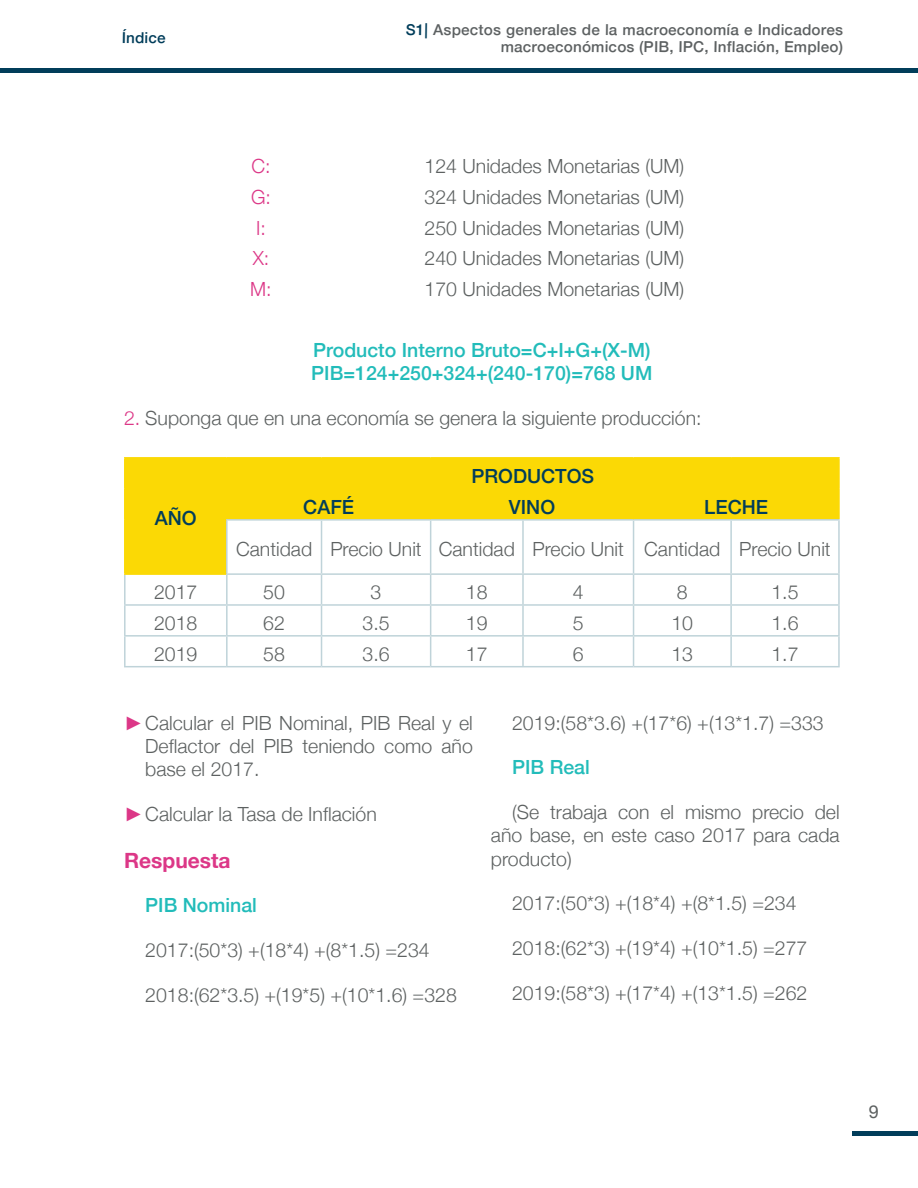
<style>
.page{position:relative;width:918px;height:1188px;background:#fff}
.page>*{position:absolute;margin:0;border:0;box-sizing:border-box;transform-origin:0 0}
.t1{font:700 21px "Helvetica Neue";color:#dc3787}
.t2{font:300 19.5px/23.4px "Helvetica Neue";color:#5d6161;text-align:justify}
.t3{font:500 19.5px/23.4px "Helvetica Neue";color:#22bcba}
.t4{font:500 19.5px "Helvetica Neue";color:#013d5a}
.t5{font:300 19.5px "Helvetica Neue";color:#dc3787}
.t6{font:18px "Helvetica Neue";color:#5d6161}
.t7{font:500 15.15px/16px "Helvetica Neue";color:#5d6162;text-align:right}
.t8{font:500 15.15px "Helvetica Neue";color:#013d5a}
.s1{color:#013d5a}
.s2{color:#dc3787}
.s3{font-family:"Arial";font-weight:400;color:#dc3787}
</style>
<div class="page">
<svg style="left:126px;top:459px;width:712px;height:114px;fill:#fbd905"></svg>
<hr style="left:321px;top:521px;width:1px;height:52px;background:#bfd3d9">
<hr style="left:430px;top:521px;width:1px;height:52px;background:#bfd3d9">
<hr style="left:522px;top:521px;width:2px;height:52px;background:#bfd3d9">
<hr style="left:633px;top:521px;width:1px;height:52px;background:#bfd3d9">
<hr style="left:730px;top:521px;width:2px;height:52px;background:#bfd3d9">
<hr style="left:226px;top:573px;width:96px;height:2px;background:#bfd3d9">
<hr style="left:226px;top:575px;width:2px;height:29px;background:#bfd3d9">
<hr style="left:322px;top:573px;width:109px;height:2px;background:#bfd3d9">
<hr style="left:431px;top:573px;width:92px;height:2px;background:#bfd3d9">
<hr style="left:523px;top:573px;width:111px;height:2px;background:#bfd3d9">
<hr style="left:522px;top:575px;width:2px;height:29px;background:#bfd3d9">
<hr style="left:634px;top:573px;width:97px;height:2px;background:#bfd3d9">
<hr style="left:731px;top:573px;width:109px;height:2px;background:#bfd3d9">
<hr style="left:730px;top:575px;width:2px;height:29px;background:#bfd3d9">
<hr style="left:124px;top:604px;width:103px;height:2px;background:#bfd3d9">
<hr style="left:227px;top:604px;width:95px;height:2px;background:#bfd3d9">
<hr style="left:226px;top:606px;width:2px;height:29px;background:#bfd3d9">
<hr style="left:322px;top:604px;width:109px;height:2px;background:#bfd3d9">
<hr style="left:431px;top:604px;width:92px;height:2px;background:#bfd3d9">
<hr style="left:523px;top:604px;width:111px;height:2px;background:#bfd3d9">
<hr style="left:522px;top:606px;width:2px;height:29px;background:#bfd3d9">
<hr style="left:634px;top:604px;width:97px;height:2px;background:#bfd3d9">
<hr style="left:731px;top:604px;width:109px;height:2px;background:#bfd3d9">
<hr style="left:730px;top:606px;width:2px;height:29px;background:#bfd3d9">
<hr style="left:124px;top:635px;width:103px;height:2px;background:#bfd3d9">
<hr style="left:227px;top:635px;width:95px;height:2px;background:#bfd3d9">
<hr style="left:226px;top:637px;width:2px;height:29px;background:#bfd3d9">
<hr style="left:322px;top:635px;width:109px;height:2px;background:#bfd3d9">
<svg style="left:321px;top:575px;width:1px;height:91px"></svg>
<hr style="left:431px;top:635px;width:92px;height:2px;background:#bfd3d9">
<svg style="left:430px;top:575px;width:1px;height:91px"></svg>
<hr style="left:523px;top:635px;width:111px;height:2px;background:#bfd3d9">
<hr style="left:522px;top:637px;width:2px;height:29px;background:#bfd3d9">
<hr style="left:634px;top:635px;width:97px;height:2px;background:#bfd3d9">
<svg style="left:633px;top:575px;width:1px;height:91px"></svg>
<hr style="left:731px;top:635px;width:109px;height:2px;background:#bfd3d9">
<hr style="left:730px;top:637px;width:2px;height:29px;background:#bfd3d9">
<hr style="left:838px;top:521px;width:2px;height:52px;background:#bfd3d9">
<hr style="left:124px;top:575px;width:2px;height:29px;background:#bfd3d9">
<hr style="left:838px;top:575px;width:2px;height:29px;background:#bfd3d9">
<hr style="left:124px;top:606px;width:2px;height:29px;background:#bfd3d9">
<hr style="left:838px;top:606px;width:2px;height:29px;background:#bfd3d9">
<hr style="left:124px;top:637px;width:2px;height:29px;background:#bfd3d9">
<hr style="left:838px;top:637px;width:2px;height:29px;background:#bfd3d9">
<hr style="left:124px;top:666px;width:103px;height:1px;background:#bfd3d9">
<hr style="left:227px;top:666px;width:95px;height:1px;background:#bfd3d9">
<hr style="left:322px;top:666px;width:109px;height:1px;background:#bfd3d9">
<hr style="left:431px;top:666px;width:92px;height:1px;background:#bfd3d9">
<hr style="left:523px;top:666px;width:111px;height:1px;background:#bfd3d9">
<hr style="left:634px;top:666px;width:97px;height:1px;background:#bfd3d9">
<hr style="left:731px;top:666px;width:109px;height:1px;background:#bfd3d9">
<hr style="left:430px;top:489px;width:1px;height:30px;background:#fbd905">
<hr style="left:633px;top:489px;width:1px;height:30px;background:#fbd905">
<hr style="left:124px;top:457px;width:103px;height:2px;background:#fbd905">
<hr style="left:124px;top:459px;width:2px;height:30px;background:#fbd905">
<hr style="left:124px;top:489px;width:2px;height:31px;background:#fbd905">
<hr style="left:124px;top:520px;width:2px;height:53px;background:#fbd905">
<hr style="left:124px;top:573px;width:102px;height:2px;background:#fbd905">
<hr style="left:226px;top:521px;width:2px;height:52px;background:#bfd3d9">
<hr style="left:227px;top:457px;width:95px;height:2px;background:#fbd905">
<hr style="left:226px;top:459px;width:2px;height:30px;background:#fbd905">
<hr style="left:322px;top:457px;width:109px;height:2px;background:#fbd905">
<hr style="left:431px;top:457px;width:92px;height:2px;background:#fbd905">
<hr style="left:523px;top:457px;width:111px;height:2px;background:#fbd905">
<hr style="left:634px;top:457px;width:97px;height:2px;background:#fbd905">
<hr style="left:731px;top:457px;width:109px;height:2px;background:#fbd905">
<hr style="left:838px;top:459px;width:2px;height:30px;background:#fbd905">
<hr style="left:226px;top:489px;width:2px;height:30px;background:#fbd905">
<hr style="left:838px;top:489px;width:2px;height:30px;background:#fbd905">
<hr style="left:226px;top:519px;width:96px;height:2px;background:#bfd3d9">
<hr style="left:322px;top:519px;width:109px;height:2px;background:#bfd3d9">
<hr style="left:431px;top:519px;width:92px;height:2px;background:#bfd3d9">
<hr style="left:523px;top:519px;width:111px;height:2px;background:#bfd3d9">
<hr style="left:634px;top:519px;width:97px;height:2px;background:#bfd3d9">
<hr style="left:731px;top:519px;width:109px;height:2px;background:#bfd3d9">
<div style="left:0;top:68px;width:918px;height:5px;background:#013d5a"></div>
<div style="left:853px;top:1131px;width:65px;height:5px;background:#013d5a"></div>
<p class="t8" style="left:122px;top:25px;width:45px;rotate:1deg">Índice</p>
<p class="t7" style="left:406px;top:17px;width:439px;rotate:1deg"><span class="s1">S1|</span> Aspectos generales de la macroeconomía e Indicadores macroeconómicos (PIB, IPC, Inflación, Empleo)</p>
<p class="t5" style="left:251px;top:150px;width:21px">C:</p>
<p class="t2" style="left:425px;top:153px;width:261px">124 Unidades Monetarias (UM)</p>
<p class="t5" style="left:251px;top:181px;width:21px">G:</p>
<p class="t2" style="left:425px;top:184px;width:261px">324 Unidades Monetarias (UM)</p>
<p class="t5" style="left:256px;top:212px;width:11px">I:</p>
<p class="t2" style="left:425px;top:214px;width:261px">250 Unidades Monetarias (UM)</p>
<p class="t5" style="left:253px;top:243px;width:18px">X:</p>
<p class="t2" style="left:425px;top:245px;width:261px">240 Unidades Monetarias (UM)</p>
<p class="t5" style="left:250px;top:274px;width:23px">M:</p>
<p class="t2" style="left:425px;top:276px;width:261px">170 Unidades Monetarias (UM)</p>
<p class="t3" style="left:311px;top:337px;width:343px">Producto Interno Bruto=C+I+G+(X-M)<br>PIB=124+250+324+(240-170)=768 UM</p>
<p class="t2" style="left:124px;top:405px;width:579px"><span class="s2">2.</span> Suponga que en una economía se genera la siguiente producción:</p>
<p class="t4" style="left:155px;top:503px;width:43px">AÑO</p>
<p class="t4" style="left:471px;top:460px;width:124px">PRODUCTOS</p>
<p class="t4" style="left:303px;top:491px;width:52px">CAFÉ</p>
<p class="t4" style="left:509px;top:491px;width:48px">VINO</p>
<p class="t4" style="left:704px;top:491px;width:65px">LECHE</p>
<p class="t2" style="left:236px;top:536px;width:596px">Cantidad Precio Unit Cantidad Precio Unit Cantidad Precio Unit</p>
<p class="t2" style="left:154px;top:579px;width:45px">2017</p>
<p class="t2" style="left:263px;top:579px;width:23px">50</p>
<p class="t2" style="left:371px;top:579px;width:12px">3</p>
<p class="t2" style="left:466px;top:579px;width:23px">18</p>
<p class="t2" style="left:573px;top:579px;width:12px">4</p>
<p class="t2" style="left:677px;top:579px;width:12px">8</p>
<p class="t2" style="left:771px;top:579px;width:29px">1.5</p>
<p class="t2" style="left:154px;top:610px;width:45px">2018</p>
<p class="t2" style="left:263px;top:610px;width:23px">62</p>
<p class="t2" style="left:363px;top:610px;width:29px">3.5</p>
<p class="t2" style="left:466px;top:610px;width:23px">19</p>
<p class="t2" style="left:573px;top:610px;width:12px">5</p>
<p class="t2" style="left:671px;top:610px;width:23px">10</p>
<p class="t2" style="left:771px;top:610px;width:29px">1.6</p>
<p class="t2" style="left:154px;top:641px;width:45px">2019</p>
<p class="t2" style="left:263px;top:641px;width:23px">58</p>
<p class="t2" style="left:363px;top:641px;width:29px">3.6</p>
<p class="t2" style="left:466px;top:641px;width:23px">17</p>
<p class="t2" style="left:573px;top:641px;width:12px">6</p>
<p class="t2" style="left:671px;top:641px;width:23px">13</p>
<p class="t2" style="left:771px;top:641px;width:29px">1.7</p>
<p class="t2" style="left:145px;top:710px;width:329px;text-indent:-21px"><span class="s3">►</span>Calcular el PIB Nominal, PIB Real y el Deflactor del PIB teniendo como año base el 2017.</p>
<p class="t2" style="left:124px;top:801px;width:254px"><span class="s3">►</span>Calcular la Tasa de Inflación</p>
<p class="t1" style="left:124px;top:844px;width:108px">Respuesta</p>
<p class="t3" style="left:145px;top:892px;width:113px">PIB Nominal</p>
<p class="t2" style="left:145px;top:937px;width:286px">2017:(50*3) +(18*4) +(8*1.5) =234</p>
<p class="t2" style="left:145px;top:981px;width:313px">2018:(62*3.5) +(19*5) +(10*1.6) =328</p>
<p class="t2" style="left:512px;top:710px;width:313px">2019:(58*3.6) +(17*6) +(13*1.7) =333</p>
<p class="t3" style="left:512px;top:754px;width:79px">PIB Real</p>
<p class="t2" style="left:491px;top:799px;width:350px;text-indent:21px">(Se trabaja con el mismo precio del año base, en este caso 2017 para cada producto)</p>
<p class="t2" style="left:512px;top:890px;width:286px">2017:(50*3) +(18*4) +(8*1.5) =234</p>
<p class="t2" style="left:512px;top:935px;width:297px">2018:(62*3) +(19*4) +(10*1.5) =277</p>
<p class="t2" style="left:512px;top:980px;width:297px">2019:(58*3) +(17*4) +(13*1.5) =262</p>
<p class="t6" style="left:869px;top:1099px;width:12px">9</p>
</div>
